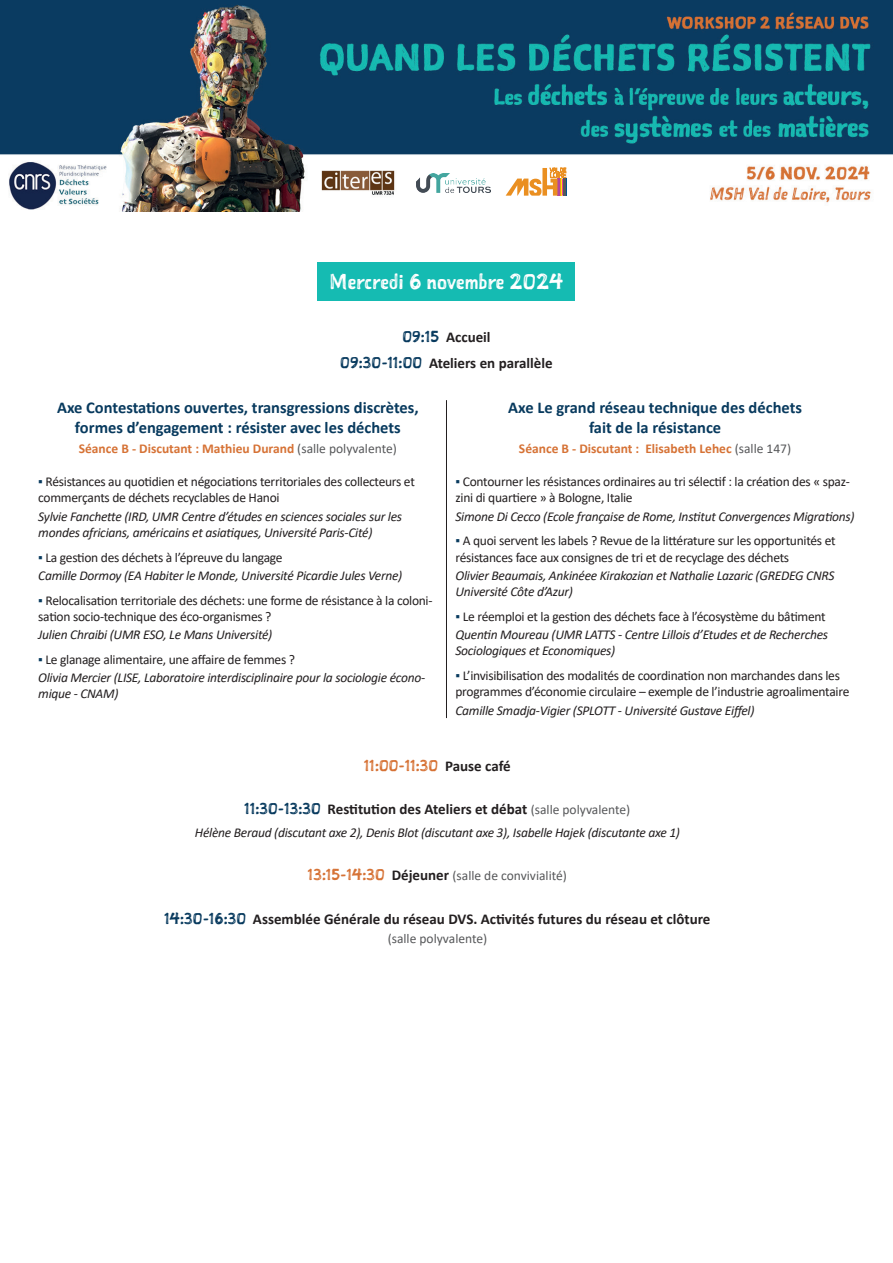
<style>
.page{position:relative;width:893px;height:1263px;background:#fff}
.page>*{position:absolute;margin:0;border:0;box-sizing:border-box;transform-origin:0 0}
.t1{font:20.4px "Sketchnote Square";color:#fff}
.t2{font:700 16.5px/19.8px "Calibri";color:#083a5e;text-align:center}
.t3{font:700 15px/25.8px "Calibri";color:#231f20;text-align:center}
.t4{font:15px "Sketchnote Square";color:#d67235}
.t5{font:italic 13.5px/18.3px "Calibri";letter-spacing:-.02em;color:#231f20}
.t6{font:13.5px/16.2px "Calibri";letter-spacing:-.02em;color:#231f20}
.t7{font:700 13.5px "Calibri";color:#d67235}
.t8{font:13.5px "Calibri";color:#57585a}
.s1{font-family:"Sketchnote Square";font-weight:400;color:#083a5e}
.s2{font-weight:400;color:#57585a}
.s3{color:#083a5e}
.s4{font-style:normal;color:#083a5e}
.s5{font-style:normal}
.s6{font-family:"Calibri";font-weight:700;color:#231f20}
.s7{font-weight:400;font-size:13.5px;color:#57585a}
.s8{font-family:"Sketchnote Square";font-size:15px;color:#d67235}
.s9{font-weight:700;font-size:15px;color:#231f20}
</style>
<div class="page">
<img style="left:0;top:0;width:893px;height:211px">
<svg style="left:506px;top:168px;width:61px;height:28px"></svg>
<img style="left:417px;top:173px;width:74px;height:19px">
<img style="left:313px;top:168px;width:90px;height:30px">
<div style="left:318px;top:262px;width:257px;height:38px;background:#15bbb2"></div>
<hr style="left:446px;top:400px;width:1px;height:318px;background:#231f20">
<h1 class="t1" style="left:330px;top:268px;width:235px">Mercredi 6 novembre 2024</h1>
<p class="t3" style="left:340px;top:324px;width:214px"><span class="s1">09:15</span> Accueil<br><span class="s1">09:30-11:00</span> Ateliers en parallèle</p>
<p class="t2" style="left:57px;top:397px;width:363px">Axe Contestations ouvertes, transgressions discrètes, formes d’engagement : résister avec les déchets</p>
<p class="t7" style="left:79px;top:439px;width:320px">Séance B - Discutant : Mathieu Durand <span class="s2">(salle polyvalente)</span></p>
<p class="t6" style="left:38px;top:473px;width:378px"><span class="s3">▪</span> Résistances au quotidien et négociations territoriales des collecteurs et commerçants de déchets recyclables de Hanoi</p>
<p class="t5" style="left:38px;top:508px;width:365px;line-height:16.2px">Sylvie Fanchette (IRD, UMR Centre d’études en sciences sociales sur les mondes africians, américains et asiatiques, Université Paris-Cité)</p>
<p class="t5" style="left:38px;top:547px;width:365px"><span class="s4">▪</span> <span class="s5">La gestion des déchets à l’épreuve du langage<br></span>Camille Dormoy (EA Habiter le Monde, Université Picardie Jules Verne)</p>
<p class="t6" style="left:38px;top:592px;width:396px"><span class="s3">▪</span> Relocalisation territoriale des déchets: une forme de résistance à la coloni&shy;sation socio-technique des éco-organismes ?</p>
<p class="t5" style="left:38px;top:625px;width:236px">Julien Chraibi (UMR ESO, Le Mans Université)</p>
<p class="t5" style="left:38px;top:650px;width:388px"><span class="s4">▪</span> <span class="s5">Le glanage alimentaire, une affaire de femmes ?<br></span>Olivia Mercier (LISE, Laboratoire interdisciplinaire pour la sociologie écono-</p>
<p class="t5" style="left:38px;top:684px;width:82px">mique - CNAM)</p>
<p class="t2" style="left:508px;top:397px;width:295px">Axe Le grand réseau technique des déchets fait de la résistance</p>
<p class="t7" style="left:519px;top:439px;width:274px">Séance B - Discutant : Elisabeth Lehec <span class="s2">(salle 147)</span></p>
<p class="t6" style="left:455px;top:473px;width:396px"><span class="s3">▪</span> Contourner les résistances ordinaires au tri sélectif : la création des « spaz&shy;zini di quartiere » à Bologne, Italie</p>
<p class="t5" style="left:455px;top:506px;width:401px">Simone Di Cecco (Ecole française de Rome, Institut Convergences Migrations)</p>
<p class="t6" style="left:455px;top:532px;width:382px"><span class="s3">▪</span> A quoi servent les labels ? Revue de la littérature sur les opportunités et résistances face aux consignes de tri et de recyclage des déchets</p>
<p class="t5" style="left:455px;top:567px;width:380px;line-height:16.2px">Olivier Beaumais, Ankinéee Kirakozian et Nathalie Lazaric (GREDEG CNRS<br>Université Côte d’Azur)</p>
<p class="t5" style="left:455px;top:607px;width:374px"><span class="s4">▪</span> <span class="s5">Le réemploi et la gestion des déchets face à l’écosystème du bâtiment<br></span>Quentin Moureau (UMR LATTS - Centre Lillois d’Etudes et de Recherches</p>
<p class="t5" style="left:455px;top:641px;width:161px">Sociologiques et Economiques)</p>
<p class="t6" style="left:455px;top:667px;width:395px"><span class="s3">▪</span> L’invisibilisation des modalités de coordination non marchandes dans les programmes d’économie circulaire – exemple de l’industrie agroalimentaire</p>
<p class="t5" style="left:455px;top:700px;width:300px">Camille Smadja-Vigier (SPLOTT - Université Gustave Eiffel)</p>
<p class="t4" style="left:364px;top:755px;width:148px">11:00-11:30 <span class="s6">Pause café</span></p>
<p class="t3" style="left:245px;top:796px;width:387px"><span class="s1">11:30-13:30</span> Restitution des Ateliers et débat <span class="s7">(salle polyvalente)</span></p>
<p class="t5" style="left:195px;top:822px;width:487px">Hélène Beraud (discutant axe 2), Denis Blot (discutant axe 3), Isabelle Hajek (discutante axe 1)</p>
<p class="t8" style="left:308px;top:866px;width:261px"><span class="s8">13:15-14:30</span> <span class="s9">Déjeuner</span> (salle de convivialité)</p>
<p class="t3" style="left:164px;top:905px;width:547px"><span class="s1">14:30-16:30</span> Assemblée Générale du réseau DVS. Activités futures du réseau et clôture</p>
<p class="t8" style="left:388px;top:929px;width:101px">(salle polyvalente)</p>
</div>
